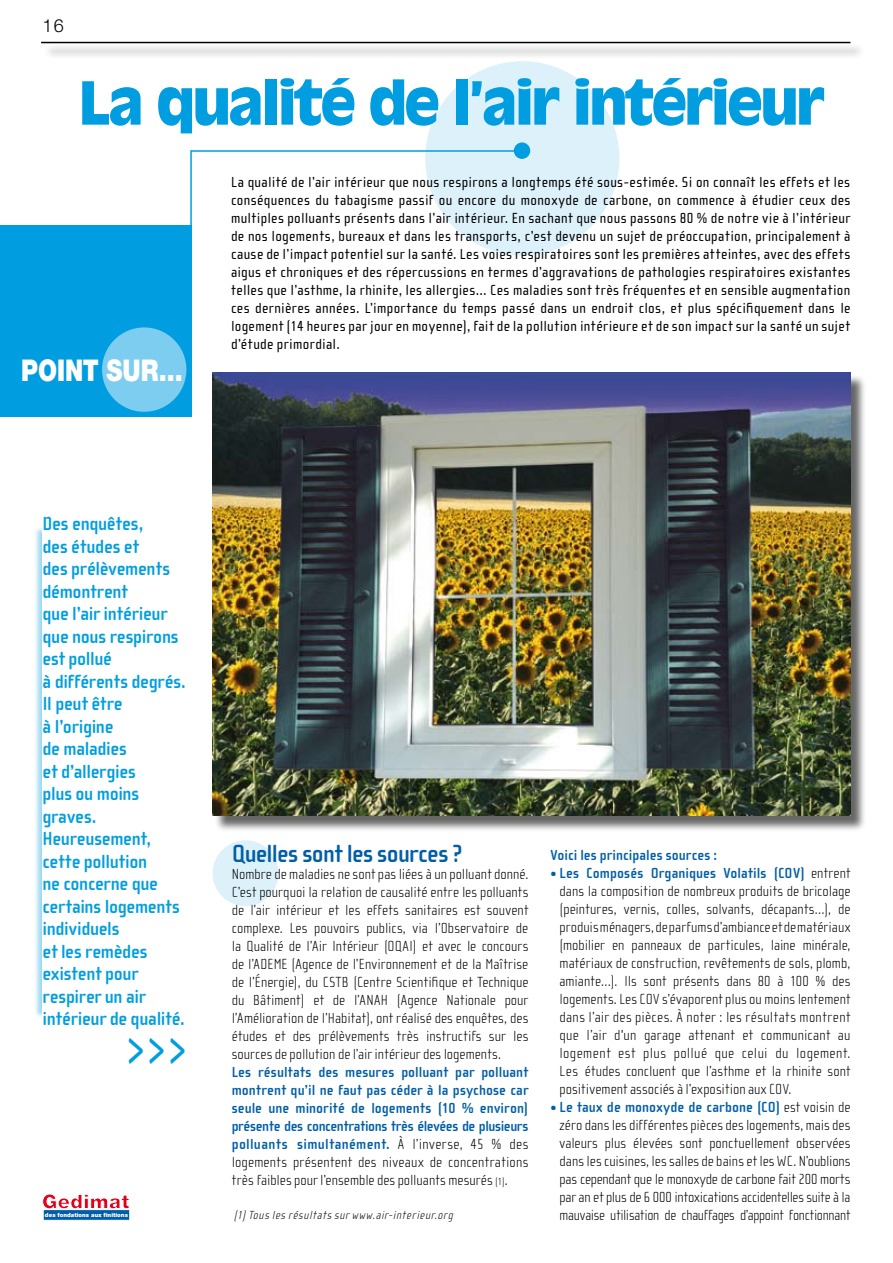
<style>
.page{position:relative;width:893px;height:1263px;background:#fff}
.page>*{position:absolute;margin:0;border:0;box-sizing:border-box;transform-origin:0 0}
.t1{font:66px "Cholla Sans";color:#009ee0;scale:.5 1}
.t2{font:900 58.5px "Antique Olive Std";letter-spacing:-.05em;color:#009ee0}
.t3{font:900 30px "Helvetica Neue LT Std";color:#fff;scale:.8 1}
.t4{font:700 25.5px "Cholla Sans";letter-spacing:-.025em;color:#005ea8}
.t5{font:700 19.5px/22.5px "Cholla Sans";letter-spacing:-.01em;color:#009ee0}
.t6{font:300 18px "Helvetica Neue LT Std";color:#000}
.t7{font:100 15px/18px "Cholla Sans";color:#000;text-align:justify}
.t8{font:15px/18px "Cholla Sans";letter-spacing:.025em;color:#000;text-align:justify}
.t9{font:700 15px/18px "Cholla Sans";letter-spacing:.01em;color:#005ea8;text-align:justify}
.t10{font:italic 100 12px "Cholla Sans";color:#000}
.t11{font:900 5.7px "Helvetica Neue";color:#fff}
.s1{font-weight:100;color:#000}
.s2{font-weight:100;font-size:10.5px;color:#000}
.s3{font-weight:700;color:#005ea8}
</style>
<div class="page">
<div style="left:425px;top:61px;width:194px;height:194px;background:#ddf1fb;border-radius:50%"></div>
<div style="left:214px;top:374px;width:652px;height:458px;background:#000;opacity:.6"></div>
<img style="left:213px;top:373px;width:637px;height:443px">
<svg style="left:190px;top:149px;width:334px;height:269px"></svg>
<div style="left:514px;top:142px;width:16px;height:17px;background:#009ee0;border-radius:50%"></div>
<div style="left:213px;top:840px;width:66px;height:66px;background:#ddf1fb;border-radius:50%"></div>
<div style="left:34px;top:527px;width:141px;height:492px;background:#009ee0;opacity:.39"></div>
<div style="left:43px;top:516px;width:146px;height:521px;background:#fff"></div>
<div style="left:42px;top:43px;width:822px;height:16px;background:#000;opacity:.6"></div>
<hr style="left:41px;top:42px;width:809px;height:1px;background:#000">
<div style="left:0;top:225px;width:191px;height:192px;background:#009ee0"></div>
<div style="left:102px;top:327px;width:84px;height:85px;background:#7ccdef;border-radius:50%"></div>
<svg style="left:43px;top:1194px;width:86px;height:15px"></svg>
<div style="left:43px;top:1209px;width:87px;height:11px;background:#005ea8;border:1px solid #fff"></div>
<p class="t6" style="left:43px;top:15px;width:23px">16</p>
<h2 class="t2" style="left:79px;top:68px;width:748px">La qualité de l’air intérieur</h2>
<p class="t8" style="left:231px;top:173px;width:621px">La qualité de l’air intérieur que nous respirons a longtemps été sous-estimée. Si on connaît les effets et les conséquences du tabagisme passif ou encore du monoxyde de carbone, on commence à étudier ceux des multiples polluants présents dans l’air intérieur. En sachant que nous passons 80 % de notre vie à l’intérieur de nos logements, bureaux et dans les transports, c’est devenu un sujet de préoccupation, principalement à cause de l’impact potentiel sur la santé. Les voies respiratoires sont les premières atteintes, avec des effets aigus et chroniques et des répercussions en termes d’aggravations de pathologies respiratoires existantes telles que l’asthme, la rhinite, les allergies… Ces maladies sont très fréquentes et en sensible augmentation ces dernières années. L’importance du temps passé dans un endroit clos, et plus spécifiquement dans le logement (14 heures par jour en moyenne), fait de la pollution intérieure et de son impact sur la santé un sujet d’étude primordial.</p>
<h3 class="t3" style="left:21px;top:352px;width:204px">POINT SUR…</h3>
<p class="t5" style="left:43px;top:513px;width:145px">Des enquêtes,<br>des études et<br>des prélèvements démontrent<br>que l’air intérieur que nous respirons est pollué<br>à différents degrés.<br>Il peut être<br>à l’origine<br>de maladies<br>et d’allergies<br>plus ou moins graves.<br>Heureusement, cette pollution<br>ne concerne que certains logements individuels<br>et les remèdes existent pour respirer un air intérieur de qualité.</p>
<h1 class="t1" style="left:128px;top:1011px;width:118px">&gt;&gt;&gt;</h1>
<p class="t11" style="left:45px;top:1211px;width:84px">des fondations aux finitions</p>
<h3 class="t4" style="left:232px;top:839px;width:232px">Quelles sont les sources ?</h3>
<p class="t7" style="left:232px;top:865px;width:298px">Nombre de maladies ne sont pas liées à un polluant donné.<br>C’est pourquoi la relation de causalité entre les polluants de l’air intérieur et les effets sanitaires est souvent complexe. Les pouvoirs publics, via l’Observatoire de la Qualité de l’Air Intérieur (OQAI) et avec le concours de l’ADEME (Agence de l’Environnement et de la Maîtrise de l’Énergie), du CSTB (Centre Scientifique et Technique du Bâtiment) et de l’ANAH (Agence Nationale pour l’Amélioration de l’Habitat), ont réalisé des enquêtes, des études et des prélèvements très instructifs sur les sources de pollution de l’air intérieur des logements.</p>
<p class="t9" style="left:232px;top:1063px;width:298px">Les résultats des mesures polluant par polluant montrent qu’il ne faut pas céder à la psychose car seule une minorité de logements (10 % environ) présente des concentrations très élevées de plusieurs polluants simultanément. <span class="s1">À l’inverse, 45 % des logements présentent des niveaux de concentrations très faibles pour l’ensemble des polluants mesurés</span> <span class="s2">(1)</span><span class="s1">.</span></p>
<p class="t10" style="left:234px;top:1209px;width:223px">(1)Tous les résultats surwww.air-interieur.org</p>
<p class="t9" style="left:550px;top:846px;width:168px">Voici les principales sources :</p>
<p class="t7" style="left:559px;top:864px;width:293px;text-indent:-9px"><span class="s3">• Les Composés Organiques Volatils (COV)</span> entrent dans la composition de nombreux produits de bricolage (peintures, vernis, colles, solvants, décapants…), de produis ménagers, de parfums d’ambiance et de matériaux (mobilier en panneaux de particules, laine minérale, matériaux de construction, revêtements de sols, plomb, amiante…). Ils sont présents dans 80 à 100 % des logements. Les COV s’évaporent plus ou moins lentement dans l’air des pièces. À noter : les résultats montrent que l’air d'un garage attenant et communicant au logement est plus pollué que celui du logement.<br>Les études concluent que l’asthme et la rhinite sont positivement associés à l’exposition aux COV.</p>
<p class="t7" style="left:559px;top:1098px;width:292px;text-indent:-9px"><span class="s3">• Le taux de monoxyde de carbone (CO)</span> est voisin de zéro dans les différentes pièces des logements, mais des valeurs plus élevées sont ponctuellement observées dans les cuisines, les salles de bains et les WC. N’oublions pas cependant que le monoxyde de carbone fait 200 morts par an et plus de 6 000 intoxications accidentelles suite à la mauvaise utilisation de chauffages d’appoint fonctionnant</p>
</div>
